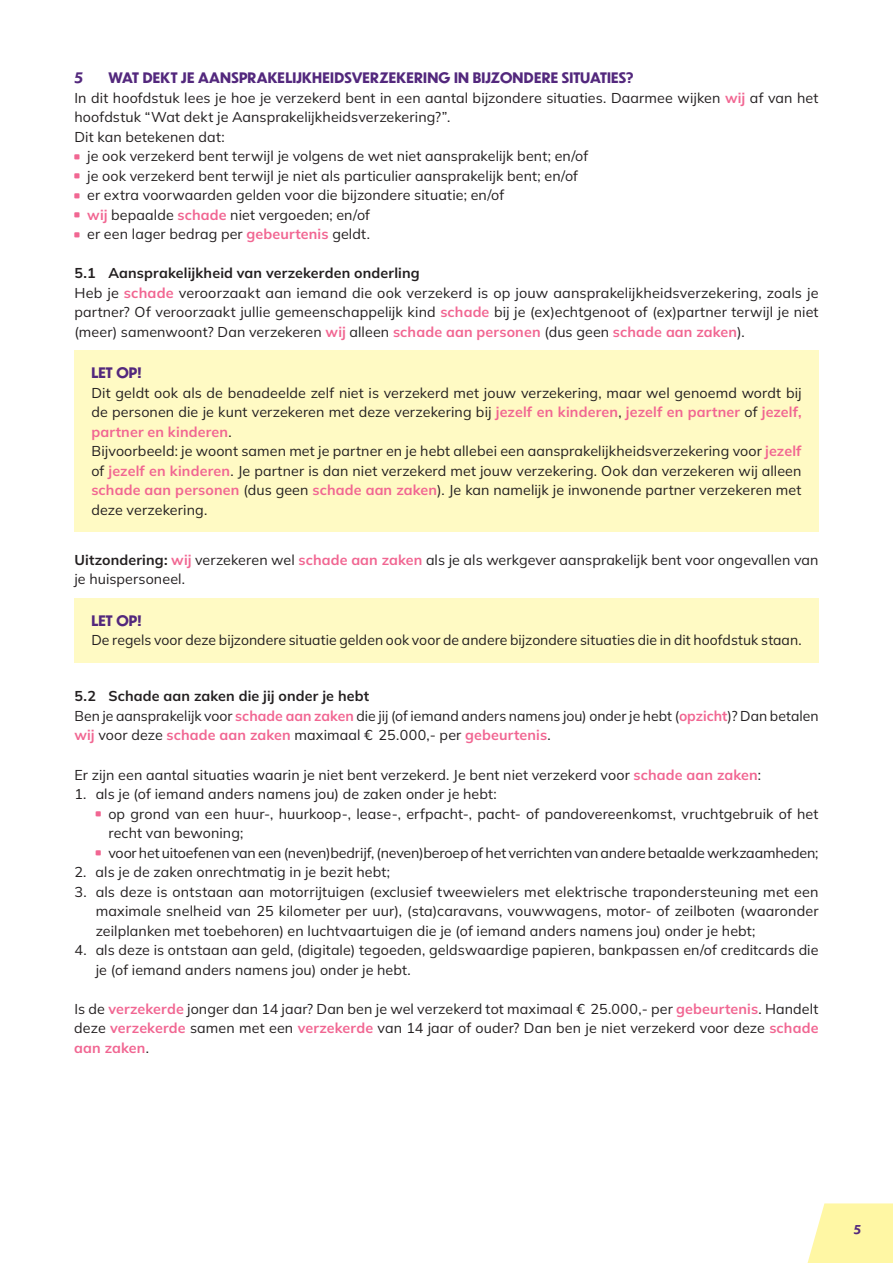
<style>
.page{position:relative;width:893px;height:1263px;background:#fff}
.page>*{position:absolute;margin:0;border:0;box-sizing:border-box;transform-origin:0 0}
.t1{font:14.25px/19.5px "Mulish";letter-spacing:.01em;color:#231f20}
.t2{font:700 14.25px "SNS Dunbar Tall";letter-spacing:.01em;color:#53287d}
.t3{font:700 12px "SNS Dunbar Tall";color:#53287d}
.s1{font-weight:700;color:#f16692}
.s2{font-weight:700}
</style>
<div class="page">
<svg style="left:808px;top:1203px;width:85px;height:60px;background:#fff7ad"></svg>
<div style="left:74px;top:350px;width:745px;height:182px;background:#fffac4"></div>
<div style="left:74px;top:598px;width:745px;height:64px;background:#fffac4"></div>
<p class="t2" style="left:74px;top:68px;width:10px">5</p>
<p class="t2" style="left:108px;top:68px;width:527px">WAT DEKT JE AANSPRAKELIJKHEIDSVERZEKERING IN BIJZONDERE SITUATIES?</p>
<p class="t1" style="left:74px;top:88px;width:746px">In dit hoofdstuk lees je hoe je verzekerd bent in een aantal bijzondere situaties. Daarmee wijken <span class="s1">wij</span> af van het</p>
<p class="t1" style="left:74px;top:107px;width:377px">hoofdstuk “Wat dekt je Aansprakelijkheidsverzekering?”.</p>
<p class="t1" style="left:74px;top:127px;width:152px">Dit kan betekenen dat:</p>
<p class="t1" style="left:87px;top:146px;width:503px">je ook verzekerd bent terwijl je volgens de wet niet aansprakelijk bent; en/of</p>
<p class="t1" style="left:87px;top:166px;width:492px">je ook verzekerd bent terwijl je niet als particulier aansprakelijk bent; en/of</p>
<p class="t1" style="left:87px;top:185px;width:419px">er extra voorwaarden gelden voor die bijzondere situatie; en/of</p>
<p class="t1" style="left:87px;top:205px;width:284px"><span class="s1">wij</span> bepaalde <span class="s1">schade</span> niet vergoeden; en/of</p>
<p class="t1" style="left:87px;top:224px;width:284px">er een lager bedrag per <span class="s1">gebeurtenis</span> geldt.</p>
<p class="t1" style="left:74px;top:263px;width:746px"><span class="s2">5.1 Aansprakelijkheid van verzekerden onderling<br></span>Heb je <span class="s1">schade</span> veroorzaakt aan iemand die ook verzekerd is op jouw aansprakelijkheidsverzekering, zoals je partner? Of veroorzaakt jullie gemeenschappelijk kind <span class="s1">schade</span> bij je (ex)echtgenoot of (ex)partner terwijl je niet (meer) samenwoont? Dan verzekeren <span class="s1">wij</span> alleen <span class="s1">schade aan personen</span> (dus geen <span class="s1">schade aan zaken</span>).</p>
<p class="t2" style="left:91px;top:363px;width:52px">LET OP!</p>
<p class="t1" style="left:91px;top:383px;width:712px">Dit geldt ook als de benadeelde zelf niet is verzekerd met jouw verzekering, maar wel genoemd wordt bij de personen die je kunt verzekeren met deze verzekering bij <span class="s1">jezelf en kinderen</span>, <span class="s1">jezelf en partner</span> of <span class="s1">jezelf, partner en kinderen</span>.<br>Bijvoorbeeld: je woont samen met je partner en je hebt allebei een aansprakelijkheidsverzekering voor <span class="s1">jezelf </span>of <span class="s1">jezelf en kinderen</span>. Je partner is dan niet verzekerd met jouw verzekering. Ook dan verzekeren wij alleen <span class="s1">schade aan personen</span> (dus geen <span class="s1">schade aan zaken</span>). Je kan namelijk je inwonende partner verzekeren met deze verzekering.</p>
<p class="t1" style="left:74px;top:550px;width:746px"><span class="s2">Uitzondering:</span> <span class="s1">wij</span> verzekeren wel <span class="s1">schade aan zaken</span> als je als werkgever aansprakelijk bent voor ongevallen van je huispersoneel.</p>
<p class="t2" style="left:91px;top:610px;width:52px">LET OP!</p>
<p class="t1" style="left:91px;top:630px;width:712px">De regels voor deze bijzondere situatie gelden ook voor de andere bijzondere situaties die in dit hoofdstuk staan.</p>
<p class="t1" style="left:74px;top:686px;width:746px"><span class="s2">5.2 Schade aan zaken die jij onder je hebt<br></span>Ben je aansprakelijk voor <span class="s1">schade aan zaken</span> die jij (of iemand anders namens jou) onder je hebt (<span class="s1">opzicht</span>)? Dan betalen <span class="s1">wij</span> voor deze <span class="s1">schade aan zaken</span> maximaal € 25.000,- per <span class="s1">gebeurtenis</span>.</p>
<p class="t1" style="left:74px;top:764px;width:688px">Er zijn een aantal situaties waarin je niet bent verzekerd. Je bent niet verzekerd voor <span class="s1">schade aan zaken</span>:</p>
<p class="t1" style="left:108px;top:784px;width:712px;text-indent:-34px">1. als je (of iemand anders namens jou) de zaken onder je hebt:<br>op grond van een huur-, huurkoop-, lease-, erfpacht-, pacht- of pandovereenkomst, vruchtgebruik of het recht van bewoning;<br>voor het uitoefenen van een (neven)bedrijf, (neven)beroep of het verrichten van andere betaalde werkzaamheden;</p>
<p class="t1" style="left:74px;top:862px;width:317px">2. als je de zaken onrechtmatig in je bezit hebt;</p>
<p class="t1" style="left:96px;top:881px;width:724px;text-align:justify;text-indent:-21px">3. als deze is ontstaan aan motorrijtuigen (exclusief tweewielers met elektrische trapondersteuning met een maximale snelheid van 25 kilometer per uur), (sta)caravans, vouwwagens, motor- of zeilboten (waaronder zeilplanken met toebehoren) en luchtvaartuigen die je (of iemand anders namens jou) onder je hebt;</p>
<p class="t1" style="left:96px;top:940px;width:724px;text-indent:-21px">4. als deze is ontstaan aan geld, (digitale) tegoeden, geldswaardige papieren, bankpassen en/of creditcards die je (of iemand anders namens jou) onder je hebt.</p>
<p class="t1" style="left:74px;top:998px;width:746px;text-align:justify">Is de <span class="s1">verzekerde</span> jonger dan 14 jaar? Dan ben je wel verzekerd tot maximaal € 25.000,- per <span class="s1">gebeurtenis</span>. Handelt deze <span class="s1">verzekerde</span> samen met een <span class="s1">verzekerde</span> van 14 jaar of ouder? Dan ben je niet verzekerd voor deze <span class="s1">schade aan zaken</span>.</p>
<p class="t3" style="left:854px;top:1221px;width:9px">5</p>
</div>
